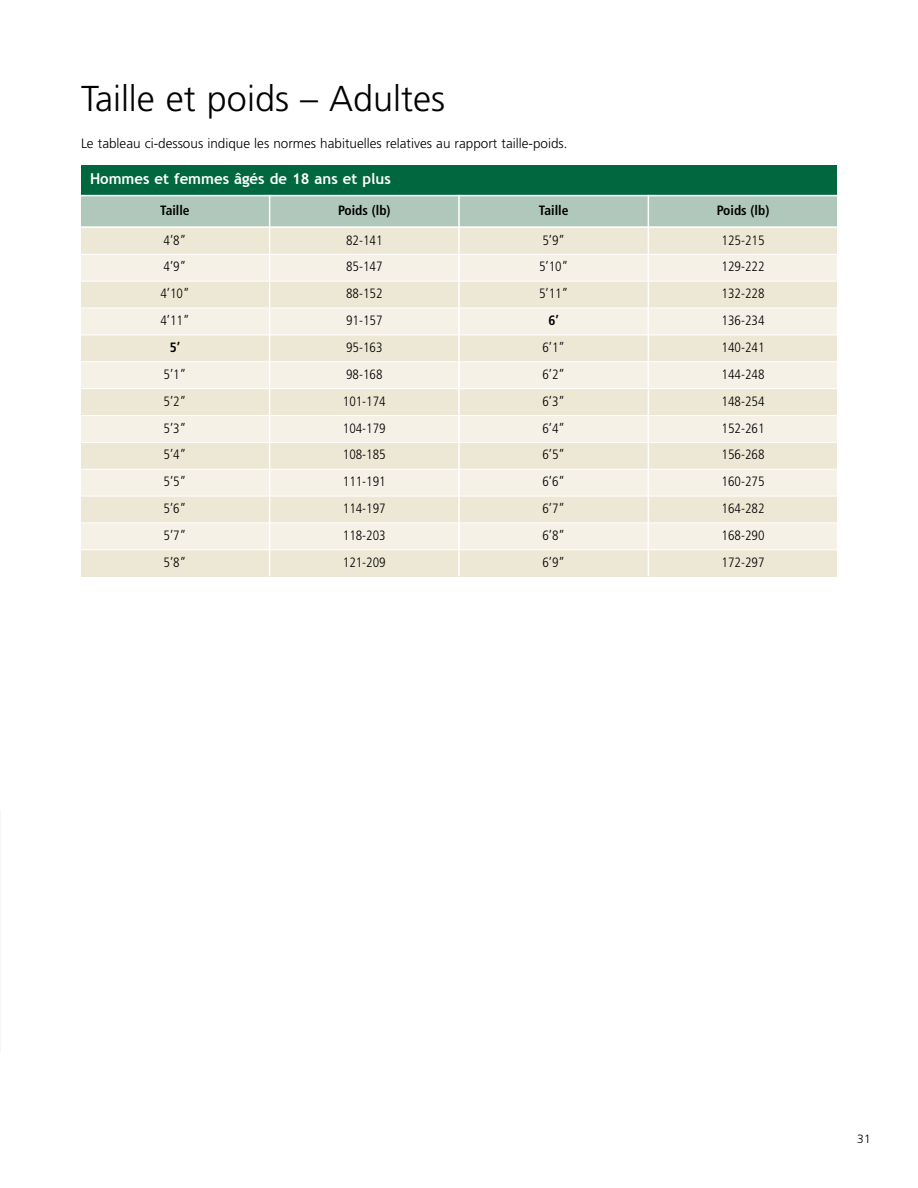
<style>
.page{position:relative;width:918px;height:1188px;background:#fff}
.page>*{position:absolute;margin:0;border:0;box-sizing:border-box;transform-origin:0 0}
.t1{font:300 36px "Frutiger";color:#000}
.t2{font:700 15px "Trebuchet MS";color:#fff}
.t3{font:300 condensed 13.5px "Frutiger";color:#000}
.t4{font:300 13.5px "Frutiger";color:#000}
.t5{font:700 condensed 13.5px "Frutiger";letter-spacing:-.035em;color:#000}
.t6{font:300 12px "Frutiger";color:#000}
</style>
<div class="page">
<div style="left:81px;top:165px;width:756px;height:31px;background:#00673e"></div>
<div style="left:81px;top:196px;width:189px;height:31px;background:#b0c8bb"></div>
<div style="left:270px;top:196px;width:189px;height:31px;background:#b0c8bb"></div>
<div style="left:459px;top:196px;width:189px;height:31px;background:#b0c8bb"></div>
<div style="left:648px;top:196px;width:189px;height:31px;background:#b0c8bb"></div>
<div style="left:81px;top:227px;width:189px;height:27px;background:#ede8d5"></div>
<div style="left:270px;top:227px;width:189px;height:27px;background:#ede8d5"></div>
<div style="left:459px;top:227px;width:189px;height:27px;background:#ede8d5"></div>
<div style="left:648px;top:227px;width:189px;height:27px;background:#ede8d5"></div>
<div style="left:81px;top:255px;width:188px;height:26px;background:#f5f1e7"></div>
<div style="left:270px;top:255px;width:188px;height:26px;background:#f5f1e7"></div>
<div style="left:460px;top:255px;width:188px;height:26px;background:#f5f1e7"></div>
<div style="left:649px;top:255px;width:188px;height:26px;background:#f5f1e7"></div>
<div style="left:81px;top:281px;width:189px;height:27px;background:#ede8d5"></div>
<div style="left:270px;top:281px;width:189px;height:27px;background:#ede8d5"></div>
<div style="left:459px;top:281px;width:189px;height:27px;background:#ede8d5"></div>
<div style="left:648px;top:281px;width:189px;height:27px;background:#ede8d5"></div>
<div style="left:81px;top:308px;width:188px;height:27px;background:#f5f1e7"></div>
<div style="left:270px;top:308px;width:188px;height:27px;background:#f5f1e7"></div>
<div style="left:460px;top:308px;width:188px;height:27px;background:#f5f1e7"></div>
<div style="left:649px;top:308px;width:188px;height:27px;background:#f5f1e7"></div>
<div style="left:81px;top:335px;width:189px;height:27px;background:#ede8d5"></div>
<div style="left:270px;top:335px;width:189px;height:27px;background:#ede8d5"></div>
<div style="left:459px;top:335px;width:189px;height:27px;background:#ede8d5"></div>
<div style="left:648px;top:335px;width:189px;height:27px;background:#ede8d5"></div>
<div style="left:81px;top:362px;width:188px;height:26px;background:#f5f1e7"></div>
<div style="left:270px;top:362px;width:188px;height:26px;background:#f5f1e7"></div>
<div style="left:460px;top:362px;width:188px;height:26px;background:#f5f1e7"></div>
<div style="left:649px;top:362px;width:188px;height:26px;background:#f5f1e7"></div>
<div style="left:81px;top:389px;width:189px;height:26px;background:#ede8d5"></div>
<div style="left:270px;top:389px;width:189px;height:26px;background:#ede8d5"></div>
<div style="left:459px;top:389px;width:189px;height:26px;background:#ede8d5"></div>
<div style="left:648px;top:389px;width:189px;height:26px;background:#ede8d5"></div>
<div style="left:81px;top:416px;width:188px;height:26px;background:#f5f1e7"></div>
<div style="left:270px;top:416px;width:188px;height:26px;background:#f5f1e7"></div>
<div style="left:460px;top:416px;width:188px;height:26px;background:#f5f1e7"></div>
<div style="left:649px;top:416px;width:188px;height:26px;background:#f5f1e7"></div>
<div style="left:81px;top:442px;width:189px;height:27px;background:#ede8d5"></div>
<div style="left:270px;top:442px;width:189px;height:27px;background:#ede8d5"></div>
<div style="left:459px;top:442px;width:189px;height:27px;background:#ede8d5"></div>
<div style="left:648px;top:442px;width:189px;height:27px;background:#ede8d5"></div>
<div style="left:81px;top:470px;width:188px;height:26px;background:#f5f1e7"></div>
<div style="left:270px;top:470px;width:188px;height:26px;background:#f5f1e7"></div>
<div style="left:460px;top:470px;width:188px;height:26px;background:#f5f1e7"></div>
<div style="left:649px;top:470px;width:188px;height:26px;background:#f5f1e7"></div>
<div style="left:81px;top:496px;width:189px;height:27px;background:#ede8d5"></div>
<div style="left:270px;top:496px;width:189px;height:27px;background:#ede8d5"></div>
<div style="left:459px;top:496px;width:189px;height:27px;background:#ede8d5"></div>
<div style="left:648px;top:496px;width:189px;height:27px;background:#ede8d5"></div>
<div style="left:81px;top:523px;width:188px;height:26px;background:#f5f1e7"></div>
<div style="left:270px;top:523px;width:188px;height:26px;background:#f5f1e7"></div>
<div style="left:460px;top:523px;width:188px;height:26px;background:#f5f1e7"></div>
<div style="left:649px;top:523px;width:188px;height:26px;background:#f5f1e7"></div>
<div style="left:81px;top:550px;width:189px;height:26px;background:#ede8d5"></div>
<div style="left:270px;top:550px;width:189px;height:26px;background:#ede8d5"></div>
<div style="left:459px;top:550px;width:189px;height:26px;background:#ede8d5"></div>
<div style="left:648px;top:550px;width:189px;height:26px;background:#ede8d5"></div>
<hr style="left:269px;top:195px;width:1px;height:381px;background:#fff">
<hr style="left:458px;top:195px;width:2px;height:381px;background:#fff">
<hr style="left:648px;top:195px;width:1px;height:381px;background:#fff">
<hr style="left:81px;top:195px;width:756px;height:1px;background:#fff">
<hr style="left:81px;top:226px;width:756px;height:2px;background:#fff">
<hr style="left:81px;top:281px;width:756px;height:1px;background:#fff">
<hr style="left:81px;top:308px;width:756px;height:1px;background:#fff">
<hr style="left:81px;top:335px;width:756px;height:1px;background:#fff">
<hr style="left:81px;top:361px;width:756px;height:1px;background:#fff">
<hr style="left:81px;top:442px;width:756px;height:1px;background:#fff">
<hr style="left:81px;top:496px;width:756px;height:1px;background:#fff">
<hr style="left:81px;top:523px;width:756px;height:1px;background:#fff">
<h1 class="t1" style="left:81px;top:78px;width:366px">Taille et poids – Adultes</h1>
<p class="t4" style="left:81px;top:136px;width:488px">Le tableau ci-dessous indique les normes habituelles relatives au rapport taille-poids.</p>
<p class="t2" style="left:90px;top:169px;width:302px">Hommes et femmes âgés de 18 ans et plus</p>
<p class="t5" style="left:160px;top:202px;width:31px">Taille</p>
<p class="t5" style="left:338px;top:202px;width:54px">Poids (lb)</p>
<p class="t5" style="left:539px;top:202px;width:31px">Taille</p>
<p class="t5" style="left:717px;top:202px;width:54px">Poids (lb)</p>
<p class="t3" style="left:164px;top:232px;width:24px">4’8”</p>
<p class="t3" style="left:346px;top:232px;width:38px">82-141</p>
<p class="t3" style="left:542px;top:232px;width:24px">5’9”</p>
<p class="t3" style="left:722px;top:232px;width:44px">125-215</p>
<p class="t3" style="left:164px;top:259px;width:24px">4’9”</p>
<p class="t3" style="left:346px;top:259px;width:38px">85-147</p>
<p class="t3" style="left:539px;top:259px;width:31px">5’10”</p>
<p class="t3" style="left:722px;top:259px;width:44px">129-222</p>
<p class="t3" style="left:160px;top:286px;width:31px">4’10”</p>
<p class="t3" style="left:346px;top:286px;width:38px">88-152</p>
<p class="t3" style="left:539px;top:286px;width:31px">5’11”</p>
<p class="t3" style="left:722px;top:286px;width:44px">132-228</p>
<p class="t3" style="left:160px;top:313px;width:31px">4’11”</p>
<p class="t3" style="left:346px;top:313px;width:38px">91-157</p>
<p class="t5" style="left:548px;top:312px;width:12px">6’</p>
<p class="t3" style="left:722px;top:313px;width:44px">136-234</p>
<p class="t5" style="left:170px;top:339px;width:12px">5’</p>
<p class="t3" style="left:346px;top:340px;width:38px">95-163</p>
<p class="t3" style="left:542px;top:340px;width:24px">6’1”</p>
<p class="t3" style="left:722px;top:340px;width:44px">140-241</p>
<p class="t3" style="left:164px;top:366px;width:24px">5’1”</p>
<p class="t3" style="left:346px;top:366px;width:38px">98-168</p>
<p class="t3" style="left:542px;top:366px;width:24px">6’2”</p>
<p class="t3" style="left:722px;top:366px;width:44px">144-248</p>
<p class="t3" style="left:164px;top:393px;width:24px">5’2”</p>
<p class="t3" style="left:343px;top:393px;width:44px">101-174</p>
<p class="t3" style="left:542px;top:393px;width:24px">6’3”</p>
<p class="t3" style="left:722px;top:393px;width:44px">148-254</p>
<p class="t3" style="left:164px;top:420px;width:24px">5’3”</p>
<p class="t3" style="left:343px;top:420px;width:44px">104-179</p>
<p class="t3" style="left:542px;top:420px;width:24px">6’4”</p>
<p class="t3" style="left:722px;top:420px;width:44px">152-261</p>
<p class="t3" style="left:164px;top:447px;width:24px">5’4”</p>
<p class="t3" style="left:343px;top:447px;width:44px">108-185</p>
<p class="t3" style="left:542px;top:447px;width:24px">6’5”</p>
<p class="t3" style="left:722px;top:447px;width:44px">156-268</p>
<p class="t3" style="left:164px;top:474px;width:24px">5’5”</p>
<p class="t3" style="left:343px;top:474px;width:44px">111-191</p>
<p class="t3" style="left:542px;top:474px;width:24px">6’6”</p>
<p class="t3" style="left:722px;top:474px;width:44px">160-275</p>
<p class="t3" style="left:164px;top:501px;width:24px">5’6”</p>
<p class="t3" style="left:343px;top:501px;width:44px">114-197</p>
<p class="t3" style="left:542px;top:501px;width:24px">6’7”</p>
<p class="t3" style="left:722px;top:501px;width:44px">164-282</p>
<p class="t3" style="left:164px;top:528px;width:24px">5’7”</p>
<p class="t3" style="left:343px;top:528px;width:44px">118-203</p>
<p class="t3" style="left:542px;top:528px;width:24px">6’8”</p>
<p class="t3" style="left:722px;top:528px;width:44px">168-290</p>
<p class="t3" style="left:164px;top:554px;width:24px">5’8”</p>
<p class="t3" style="left:343px;top:554px;width:44px">121-209</p>
<p class="t3" style="left:542px;top:554px;width:24px">6’9”</p>
<p class="t3" style="left:722px;top:554px;width:44px">172-297</p>
<p class="t6" style="left:857px;top:1132px;width:15px">31</p>
</div>
